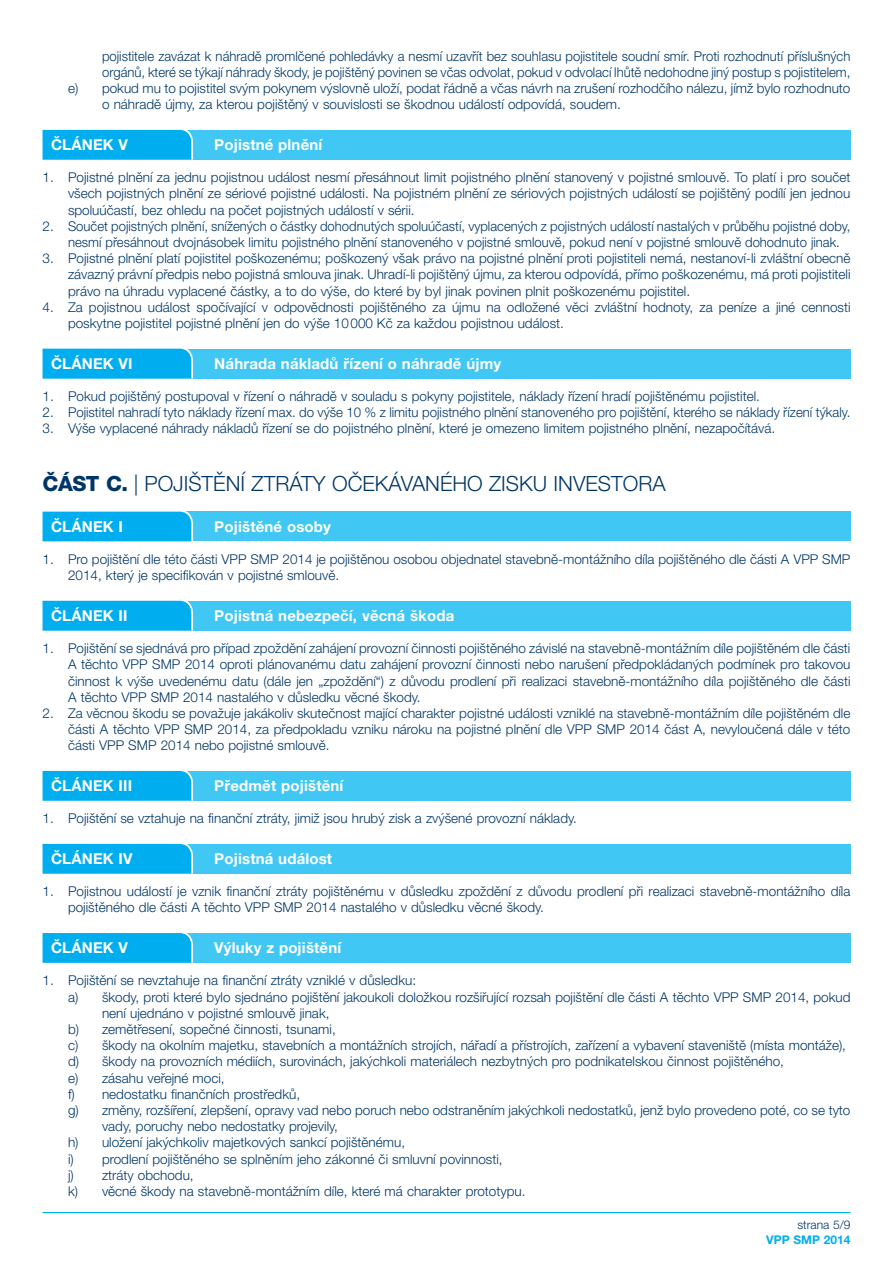
<style>
.page{position:relative;width:893px;height:1263px;background:#fff}
.page>*{position:absolute;margin:0;border:0;box-sizing:border-box;transform-origin:0 0}
.t1{font:300 21px "Helvetica Neue LT Pro";color:#003667}
.t2{font:700 15px "Helvetica Neue LT Pro";letter-spacing:.01em;color:#fff}
.t3{font:300 13.5px/16.2px "Helvetica Neue LT Pro";color:#003667;text-align:justify}
.t4{font:700 12px "Helvetica Neue LT Pro";color:#00aeef}
.t5{font:300 12px "Helvetica Neue LT Pro";color:#003667}
.s1{font-weight:800}
</style>
<div class="page">
<hr style="left:43px;top:1212px;width:807px;height:1px;background:#00aeef">
<div style="left:43px;top:130px;width:807px;height:30px;background:#40c7f4"></div>
<svg style="left:43px;top:129px;width:150px;height:31px;background:#0cb2ef"></svg>
<div style="left:43px;top:349px;width:807px;height:29px;background:#40c7f4"></div>
<div style="left:43px;top:348px;width:150px;height:30px;background:#00aeef"></div>
<div style="left:43px;top:512px;width:807px;height:29px;background:#40c7f4"></div>
<div style="left:43px;top:511px;width:150px;height:30px;background:#00aeef"></div>
<div style="left:43px;top:601px;width:807px;height:29px;background:#40c7f4"></div>
<div style="left:43px;top:600px;width:150px;height:30px;background:#00aeef"></div>
<div style="left:43px;top:771px;width:807px;height:30px;background:#40c7f4"></div>
<svg style="left:43px;top:770px;width:150px;height:31px;background:#0cb2ef"></svg>
<div style="left:43px;top:844px;width:807px;height:30px;background:#40c7f4"></div>
<svg style="left:43px;top:843px;width:150px;height:31px;background:#0cb2ef"></svg>
<div style="left:43px;top:933px;width:807px;height:30px;background:#40c7f4"></div>
<svg style="left:43px;top:933px;width:150px;height:30px;background:#05afef"></svg>
<p class="t3" style="left:102px;top:47px;width:750px">pojistitele zavázat k náhradě promlčené pohledávky a nesmí uzavřít bez souhlasu pojistitele soudní smír. Proti rozhodnutí příslušných</p>
<p class="t3" style="left:102px;top:64px;width:750px">orgánů, které se týkají náhrady škody, je pojištěný povinen se včas odvolat, pokud v odvolací lhůtě nedohodne jiný postup s pojistitelem,</p>
<p class="t3" style="left:68px;top:80px;width:784px">e) pokud mu to pojistitel svým pokynem výslovně uloží, podat řádně a včas návrh na zrušení rozhodčího nálezu, jímž bylo rozhodnuto</p>
<p class="t3" style="left:102px;top:96px;width:518px">o náhradě újmy, za kterou pojištěný v souvislosti se škodnou událostí odpovídá, soudem.</p>
<p class="t2" style="left:51px;top:135px;width:79px">ČLÁNEK V</p>
<p class="t2" style="left:214px;top:135px;width:110px">Pojistné plnění</p>
<p class="t3" style="left:68px;top:169px;width:784px;text-indent:-26px">1. Pojistné plnění za jednu pojistnou událost nesmí přesáhnout limit pojistného plnění stanovený v pojistné smlouvě. To platí i pro součet všech pojistných plnění ze sériové pojistné události. Na pojistném plnění ze sériových pojistných událostí se pojištěný podílí jen jednou spoluúčastí, bez ohledu na počet pojistných událostí v sérii.</p>
<p class="t3" style="left:68px;top:218px;width:784px;text-indent:-26px">2. Součet pojistných plnění, snížených o částky dohodnutých spoluúčastí, vyplacených z pojistných událostí nastalých v průběhu pojistné doby, nesmí přesáhnout dvojnásobek limitu pojistného plnění stanoveného v pojistné smlouvě, pokud není v pojistné smlouvě dohodnuto jinak.</p>
<p class="t3" style="left:68px;top:250px;width:784px;text-indent:-26px">3. Pojistné plnění platí pojistitel poškozenému; poškozený však právo na pojistné plnění proti pojistiteli nemá, nestanoví‑li zvláštní obecně závazný právní předpis nebo pojistná smlouva jinak. Uhradí‑li pojištěný újmu, za kterou odpovídá, přímo poškozenému, má proti pojistiteli právo na úhradu vyplacené částky, a to do výše, do které by byl jinak povinen plnit poškozenému pojistitel.</p>
<p class="t3" style="left:68px;top:299px;width:784px;text-indent:-26px">4. Za pojistnou událost spočívající v odpovědnosti pojištěného za újmu na odložené věci zvláštní hodnoty, za peníze a jiné cennosti poskytne pojistitel pojistné plnění jen do výše 10000 Kč za každou pojistnou událost.</p>
<p class="t2" style="left:51px;top:354px;width:83px">ČLÁNEK VI</p>
<p class="t2" style="left:214px;top:354px;width:288px">Náhrada nákladů řízení o náhradě újmy</p>
<p class="t3" style="left:43px;top:388px;width:716px">1. Pokud pojištěný postupoval v řízení o náhradě v souladu s pokyny pojistitele, náklady řízení hradí pojištěnému pojistitel.</p>
<p class="t3" style="left:43px;top:404px;width:807px">2. Pojistitel nahradí tyto náklady řízení max. do výše 10 % z limitu pojistného plnění stanoveného pro pojištění, kterého se náklady řízení týkaly.</p>
<p class="t3" style="left:43px;top:420px;width:731px">3. Výše vyplacené náhrady nákladů řízení se do pojistného plnění, které je omezeno limitem pojistného plnění, nezapočítává.</p>
<h1 class="t1" style="left:43px;top:471px;width:625px"><span class="s1">ČÁST C.</span> | POJIŠTĚNÍ ZTRÁTY OČEKÁVANÉHO ZISKU INVESTORA</h1>
<p class="t2" style="left:51px;top:517px;width:74px">ČLÁNEK I</p>
<p class="t2" style="left:214px;top:517px;width:118px">Pojištěné osoby</p>
<p class="t3" style="left:68px;top:551px;width:784px;text-indent:-26px">1. Pro pojištění dle této části VPP SMP 2014 je pojištěnou osobou objednatel stavebně‑montážního díla pojištěného dle části A VPP SMP<br>2014, který je specifikován v pojistné smlouvě.</p>
<p class="t2" style="left:51px;top:606px;width:78px">ČLÁNEK II</p>
<p class="t2" style="left:214px;top:606px;width:241px">Pojistná nebezpečí, věcná škoda</p>
<p class="t3" style="left:68px;top:640px;width:784px;text-indent:-26px">1. Pojištění se sjednává pro případ zpoždění zahájení provozní činnosti pojištěného závislé na stavebně‑montážním díle pojištěném dle části A těchto VPP SMP 2014 oproti plánovanému datu zahájení provozní činnosti nebo narušení předpokládaných podmínek pro takovou činnost k výše uvedenému datu (dále jen „zpoždění“) z důvodu prodlení při realizaci stavebně‑montážního díla pojištěného dle části A těchto VPP SMP 2014 nastalého v důsledku věcné škody.</p>
<p class="t3" style="left:68px;top:705px;width:784px;text-indent:-26px">2. Za věcnou škodu se považuje jakákoliv skutečnost mající charakter pojistné události vzniklé na stavebně‑montážním díle pojištěném dle části A těchto VPP SMP 2014, za předpokladu vzniku nároku na pojistné plnění dle VPP SMP 2014 část A, nevyloučená dále v této části VPP SMP 2014 nebo pojistné smlouvě.</p>
<p class="t2" style="left:51px;top:776px;width:83px">ČLÁNEK III</p>
<p class="t2" style="left:214px;top:776px;width:131px">Předmět pojištění</p>
<p class="t3" style="left:43px;top:810px;width:533px">1. Pojištění se vztahuje na finanční ztráty, jimiž jsou hrubý zisk a zvýšené provozní náklady.</p>
<p class="t2" style="left:51px;top:849px;width:83px">ČLÁNEK IV</p>
<p class="t2" style="left:214px;top:849px;width:119px">Pojistná událost</p>
<p class="t3" style="left:68px;top:883px;width:784px;text-indent:-26px">1. Pojistnou událostí je vznik finanční ztráty pojištěnému v důsledku zpoždění z důvodu prodlení při realizaci stavebně‑montážního díla pojištěného dle části A těchto VPP SMP 2014 nastalého v důsledku věcné škody.</p>
<p class="t2" style="left:51px;top:938px;width:79px">ČLÁNEK V</p>
<p class="t2" style="left:214px;top:938px;width:128px">Výluky z pojištění</p>
<p class="t3" style="left:43px;top:972px;width:375px">1. Pojištění se nevztahuje na finanční ztráty vzniklé v důsledku:</p>
<p class="t3" style="left:68px;top:988px;width:784px">a) škody, proti které bylo sjednáno pojištění jakoukoli doložkou rozšiřující rozsah pojištění dle části A těchto VPP SMP 2014, pokud</p>
<p class="t3" style="left:102px;top:1004px;width:229px">není ujednáno v pojistné smlouvě jinak,</p>
<p class="t3" style="left:68px;top:1021px;width:269px">b) zemětřesení, sopečné činnosti, tsunami,</p>
<p class="t3" style="left:68px;top:1037px;width:779px">c) škody na okolním majetku, stavebních a montážních strojích, nářadí a přístrojích, zařízení a vybavení staveniště (místa montáže),</p>
<p class="t3" style="left:68px;top:1053px;width:717px">d) škody na provozních médiích, surovinách, jakýchkoli materiálech nezbytných pro podnikatelskou činnost pojištěného,</p>
<p class="t3" style="left:68px;top:1069px;width:158px">e) zásahu veřejné moci,</p>
<p class="t3" style="left:68px;top:1085px;width:234px">f) nedostatku finančních prostředků,</p>
<p class="t3" style="left:68px;top:1102px;width:784px">g) změny, rozšíření, zlepšení, opravy vad nebo poruch nebo odstraněním jakýchkoli nedostatků, jenž bylo provedeno poté, co se tyto</p>
<p class="t3" style="left:102px;top:1118px;width:237px">vady, poruchy nebo nedostatky projevily,</p>
<p class="t3" style="left:68px;top:1134px;width:339px">h) uložení jakýchkoliv majetkových sankcí pojištěnému,</p>
<p class="t3" style="left:68px;top:1150px;width:436px">i) prodlení pojištěného se splněním jeho zákonné či smluvní povinnosti,</p>
<p class="t3" style="left:68px;top:1166px;width:127px">j) ztráty obchodu,</p>
<p class="t3" style="left:68px;top:1183px;width:456px">k) věcné škody na stavebně‑montážním díle, které má charakter prototypu.</p>
<p class="t5" style="left:797px;top:1218px;width:55px">strana 5/9</p>
<p class="t4" style="left:766px;top:1232px;width:86px">VPP SMP 2014</p>
</div>
